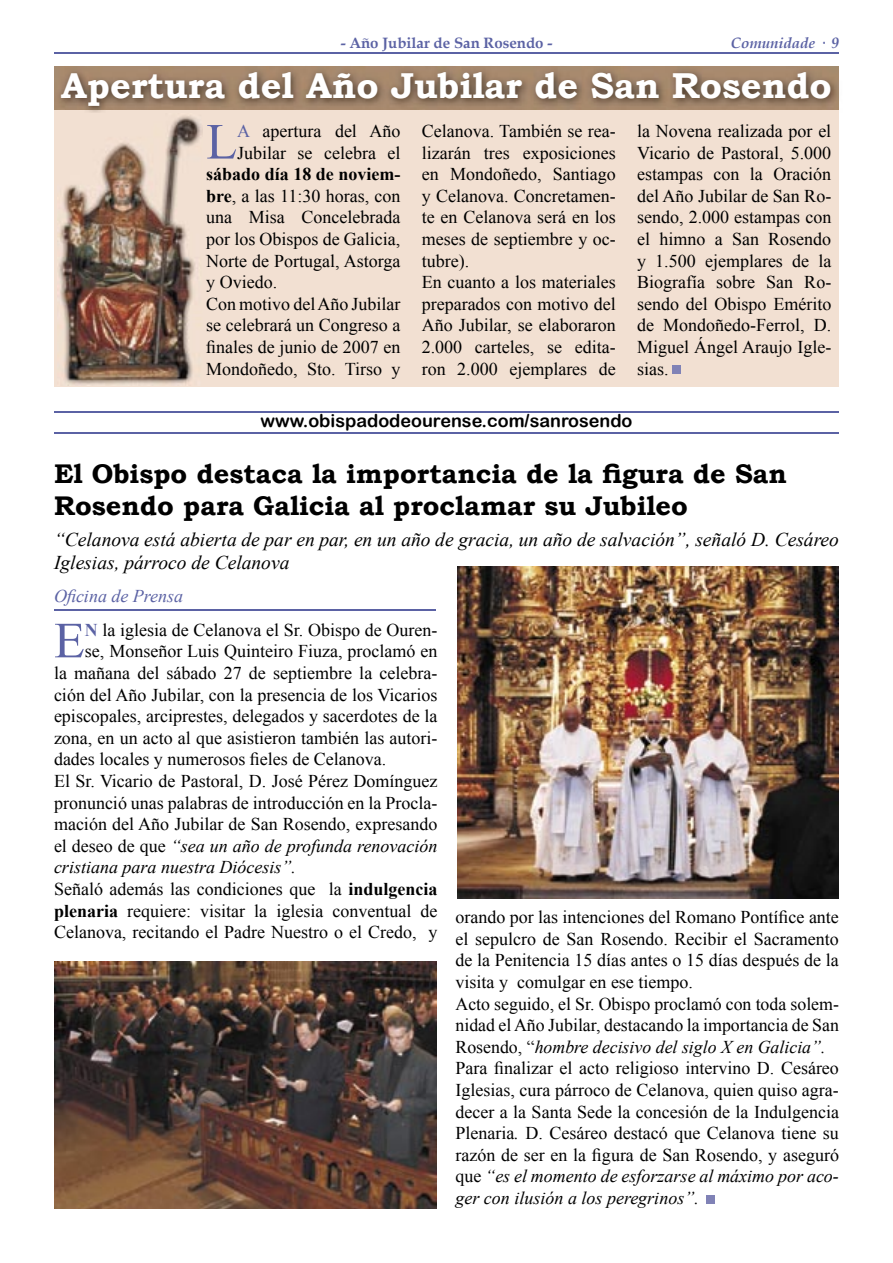
<style>
.page{position:relative;width:893px;height:1263px;background:#fff}
.page>*{position:absolute;margin:0;border:0;box-sizing:border-box;transform-origin:0 0}
.t1{font:50.55px "Times New Roman";color:#5b62a4}
.t2{font:700 36px "Bookman Old Style";color:#fff}
.t3{font:700 27px/32.4px "Bookman Old Style";color:#000}
.t4{font:italic 19.5px/23.4px "Times New Roman";color:#000}
.t5{font:18px/21.6px "Times New Roman";color:#000}
.t6{font:italic 18px "Times New Roman";color:#000}
.t7{font:18px "Arial Rounded MT Bold";color:#000}
.t8{font:italic 18px "Times New Roman";color:#5b62a4}
.t9{font:700 15px "Book Antiqua";color:#5b62a4}
.t10{font:italic 700 15px "Book Antiqua";color:#5b62a4}
.s1{color:#5b62a4}
.s2{font-weight:700}
.s3{font-weight:700;color:#5b62a4}
.s4{font-style:normal}
.s5{font-style:italic}
</style>
<div class="page">
<div style="left:54px;top:111px;width:785px;height:276px;background:#f2e0d2"></div>
<hr style="left:54px;top:53px;width:785px;height:1px;background:#5b62a4">
<hr style="left:54px;top:432px;width:785px;height:2px;background:#5b62a4">
<hr style="left:54px;top:411px;width:785px;height:2px;background:#5b62a4">
<img style="left:55px;top:66px;width:784px;height:46px">
<img style="left:54px;top:961px;width:383px;height:248px">
<hr style="left:54px;top:609px;width:381px;height:1px;background:#5b62a4">
<img style="left:457px;top:566px;width:382px;height:332px">
<img style="left:59px;top:116px;width:143px;height:269px">
<div style="left:673px;top:366px;width:8px;height:8px;background:#8082b6"></div>
<div style="left:706px;top:1195px;width:8px;height:8px;background:#8082b6"></div>
<p class="t9" style="left:341px;top:33px;width:213px">- Año Jubilar de San Rosendo -</p>
<p class="t10" style="left:731px;top:32px;width:110px">Comunidade · 9</p>
<h2 class="t2" style="left:61px;top:59px;width:772px">Apertura del Año Jubilar de San Rosendo</h2>
<h1 class="t1" style="left:206px;top:108px;width:32px">L</h1>
<p class="t5" style="left:237px;top:120px;width:165px"><span class="s1">A</span> apertura del Año<br>Jubilar se celebra el</p>
<p class="t5" style="left:206px;top:163px;width:196px"><span class="s2">sábado día 18 de noviem&shy;bre</span>, a las 11:30 horas, con una Misa Concelebrada por los Obispos de Galicia,<br>Norte de Portugal, Astorga y Oviedo.<br>Con motivo del Año Jubilar se celebrará un Congreso a finales de junio de 2007 en<br>Mondoñedo, Sto. Tirso y</p>
<p class="t5" style="left:422px;top:120px;width:196px">Celanova. También se rea&shy;lizarán tres exposiciones en Mondoñedo, Santiago y Celanova. Concretamen&shy;te en Celanova será en los meses de septiembre y oc&shy;tubre).<br>En cuanto a los materiales preparados con motivo del<br>Año Jubilar, se elaboraron<br>2.000 carteles, se edita&shy;ron 2.000 ejemplares de</p>
<p class="t5" style="left:637px;top:120px;width:196px;text-align:justify">la Novena realizada por el Vicario de Pastoral, 5.000 estampas con la Oración del Año Jubilar de San Ro&shy;sendo, 2.000 estampas con el himno a San Rosendo y 1.500 ejemplares de la Biografía sobre San Ro&shy;sendo del Obispo Emérito de Mondoñedo-Ferrol, D.<br>Miguel Ángel Araujo Igle&shy;sias.</p>
<p class="t7" style="left:260px;top:410px;width:374px">www.obispadodeourense.com/sanrosendo</p>
<h3 class="t3" style="left:54px;top:457px;width:734px">El Obispo destaca la importancia de la figura de San<br>Rosendo para Galicia al proclamar su Jubileo</h3>
<p class="t4" style="left:54px;top:527px;width:786px">“Celanova está abierta de par en par, en un año de gracia, un año de salvación”, señaló D. Cesáreo<br>Iglesias, párroco de Celanova</p>
<p class="t8" style="left:54px;top:584px;width:131px">Oficina de Prensa</p>
<h1 class="t1" style="left:54px;top:606px;width:32px">E</h1>
<p class="t5" style="left:85px;top:619px;width:354px"><span class="s3">N</span> la iglesia de Celanova el Sr. Obispo de Ouren-</p>
<p class="t5" style="left:85px;top:640px;width:354px">se, Monseñor Luis Quinteiro Fiuza, proclamó en</p>
<p class="t5" style="left:54px;top:662px;width:385px">la mañana del sábado 27 de septiembre la celebra-</p>
<p class="t5" style="left:54px;top:683px;width:385px">ción del Año Jubilar, con la presencia de los Vicarios</p>
<p class="t5" style="left:54px;top:705px;width:385px">episcopales, arciprestes, delegados y sacerdotes de la</p>
<p class="t5" style="left:54px;top:727px;width:385px">zona, en un acto al que asistieron también las autori-</p>
<p class="t5" style="left:54px;top:748px;width:334px">dades locales y numerosos fieles de Celanova.</p>
<p class="t5" style="left:54px;top:770px;width:385px">El Sr. Vicario de Pastoral, D. José Pérez Domínguez</p>
<p class="t5" style="left:54px;top:791px;width:385px">pronunció unas palabras de introducción en la Procla-</p>
<p class="t5" style="left:54px;top:813px;width:385px">mación del Año Jubilar de San Rosendo, expresando</p>
<p class="t6" style="left:54px;top:833px;width:385px"><span class="s4">el deseo de que</span> “sea un año de profunda renovación</p>
<p class="t6" style="left:54px;top:855px;width:244px">cristiana para nuestra Diócesis”.</p>
<p class="t5" style="left:54px;top:878px;width:385px">Señaló además las condiciones que la <span class="s2">indulgencia</span></p>
<p class="t5" style="left:54px;top:899px;width:385px"><span class="s2">plenaria</span> requiere: visitar la iglesia conventual de</p>
<p class="t5" style="left:54px;top:921px;width:385px">Celanova, recitando el Padre Nuestro o el Credo, y</p>
<p class="t5" style="left:455px;top:906px;width:385px">orando por las intenciones del Romano Pontífice ante el sepulcro de San Rosendo. Recibir el Sacramento de la Penitencia 15 días antes o 15 días después de la visita y comulgar en ese tiempo.<br>Acto seguido, el Sr. Obispo proclamó con toda solem&shy;nidad el Año Jubilar, destacando la importancia de San Rosendo, “<span class="s5">hombre decisivo del siglo X en Galicia”.<br></span>Para finalizar el acto religioso intervino D. Cesáreo Iglesias, cura párroco de Celanova, quien quiso agra&shy;decer a la Santa Sede la concesión de la Indulgencia Plenaria<span class="s5">.</span> D. Cesáreo destacó que Celanova tiene su razón de ser en la figura de San Rosendo, y aseguró que <span class="s5">“es el momento de esforzarse al máximo por aco&shy;ger con ilusión a los peregrinos”.</span></p>
</div>
